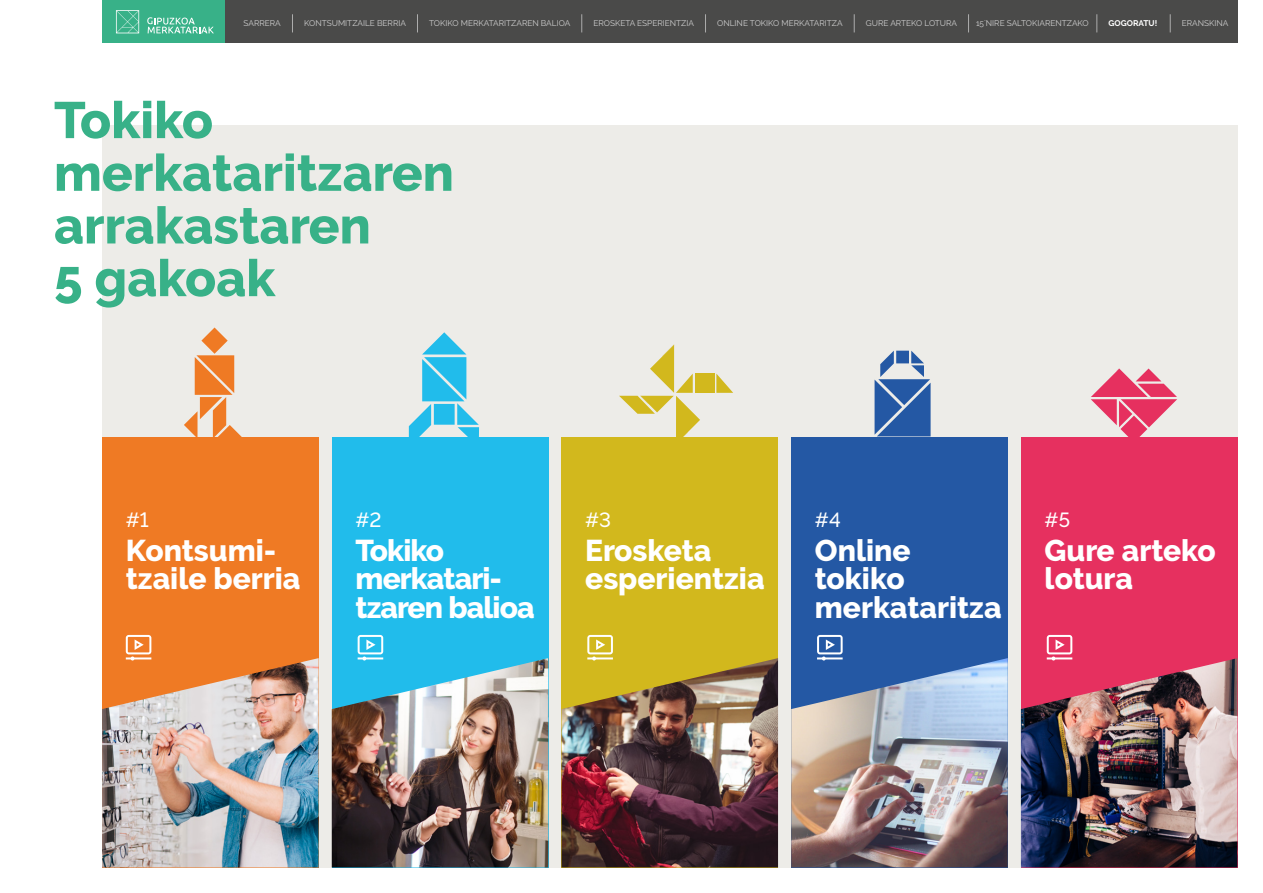
<style>
.page{position:relative;width:1263px;height:893px;background:#fff}
.page>*{position:absolute;margin:0;border:0;box-sizing:border-box;transform-origin:0 0}
.t1{font:800 51.15px/52.7px "Raleway";color:#38b188}
.t2{font:800 30px/28.5px "Raleway";color:#fff}
.t3{font:800 30px/28.5px "Raleway";letter-spacing:-.03em;color:#fff}
.t4{font:500 20.4px "Raleway";color:#fff}
.t5{font:8.25px "Raleway";color:#cfcfcf}
.t6{font:700 8.25px "Raleway";color:#fff}
</style>
<div class="page">
<div style="left:102px;top:125px;width:1135px;height:742px;background:#edece8"></div>
<div style="left:561px;top:437px;width:217px;height:430px;background:#d2b81d"></div>
<img style="left:561px;top:658px;width:217px;height:209px">
<div style="left:332px;top:437px;width:216px;height:430px;background:#21bceb"></div>
<img style="left:332px;top:658px;width:216px;height:209px">
<div style="left:102px;top:437px;width:217px;height:430px;background:#ef7a24"></div>
<img style="left:102px;top:658px;width:217px;height:209px">
<div style="left:791px;top:437px;width:217px;height:430px;background:#2458a4"></div>
<img style="left:791px;top:658px;width:217px;height:209px">
<div style="left:1021px;top:437px;width:216px;height:430px;background:#e6305f"></div>
<img style="left:1021px;top:658px;width:216px;height:209px">
<svg style="left:409px;top:332px;width:70px;height:105px"></svg>
<svg style="left:874px;top:351px;width:56px;height:85px"></svg>
<svg style="left:184px;top:327px;width:58px;height:110px"></svg>
<svg style="left:1091px;top:368px;width:86px;height:69px"></svg>
<div style="left:695px;top:374px;width:19px;height:19px;background:#d2b81d"></div>
<svg style="left:716px;top:374px;width:17px;height:19px"></svg>
<svg style="left:619px;top:345px;width:81px;height:92px"></svg>
<svg style="left:126px;top:635px;width:25px;height:25px"></svg>
<svg style="left:358px;top:635px;width:25px;height:25px"></svg>
<svg style="left:587px;top:635px;width:26px;height:25px"></svg>
<svg style="left:817px;top:635px;width:26px;height:25px"></svg>
<svg style="left:1047px;top:635px;width:25px;height:25px"></svg>
<div style="left:102px;top:0;width:1135px;height:42px;background:#4a4a49"></div>
<div style="left:102px;top:0;width:123px;height:42px;background:#38b188"></div>
<svg style="left:116px;top:10px;width:23px;height:23px"></svg>
<svg style="left:147px;top:17px;width:67px;height:16px"></svg>
<svg style="left:292px;top:14px;width:1px;height:18px"></svg>
<svg style="left:417px;top:14px;width:1px;height:18px"></svg>
<svg style="left:581px;top:14px;width:1px;height:18px"></svg>
<svg style="left:705px;top:14px;width:1px;height:18px"></svg>
<svg style="left:854px;top:14px;width:1px;height:18px"></svg>
<svg style="left:968px;top:14px;width:1px;height:18px"></svg>
<svg style="left:1096px;top:14px;width:1px;height:18px"></svg>
<svg style="left:1170px;top:14px;width:1px;height:18px"></svg>
<p class="t5" style="left:244px;top:19px;width:39px">SARRERA</p>
<p class="t5" style="left:304px;top:19px;width:103px">KONTSUMITZAILE BERRIA</p>
<p class="t5" style="left:429px;top:19px;width:143px">TOKIKO MERKATARITZAREN BALIOA</p>
<p class="t5" style="left:593px;top:19px;width:102px">EROSKETA ESPERIENTZIA</p>
<p class="t5" style="left:717px;top:19px;width:127px">ONLINE TOKIKO MERKATARITZA</p>
<p class="t5" style="left:866px;top:19px;width:93px">GURE ARTEKO LOTURA</p>
<p class="t5" style="left:976px;top:19px;width:114px">15´NIRE SALTOKIARENTZAKO</p>
<p class="t6" style="left:1108px;top:19px;width:50px">GOGORATU!</p>
<p class="t5" style="left:1182px;top:19px;width:48px">ERANSKINA</p>
<h1 class="t1" style="left:54px;top:94px;width:401px">Tokiko merkataritzaren arrakastaren<br>5 gakoak</h1>
<h3 class="t4" style="left:126px;top:508px;width:25px">#1</h3>
<h3 class="t4" style="left:355px;top:508px;width:28px">#2</h3>
<h3 class="t4" style="left:585px;top:508px;width:28px">#3</h3>
<h3 class="t4" style="left:815px;top:508px;width:27px">#4</h3>
<h3 class="t4" style="left:1045px;top:508px;width:27px">#5</h3>
<h2 class="t2" style="left:126px;top:536px;width:176px">Kontsumi&shy;tzaile berria</h2>
<h2 class="t3" style="left:355px;top:536px;width:181px">Tokiko merkatari&shy;tzaren balioa</h2>
<h2 class="t2" style="left:585px;top:536px;width:181px">Erosketa esperientzia</h2>
<h2 class="t2" style="left:815px;top:536px;width:188px">Online tokiko merkataritza</h2>
<h2 class="t2" style="left:1045px;top:536px;width:173px">Gure arteko lotura</h2>
</div>
